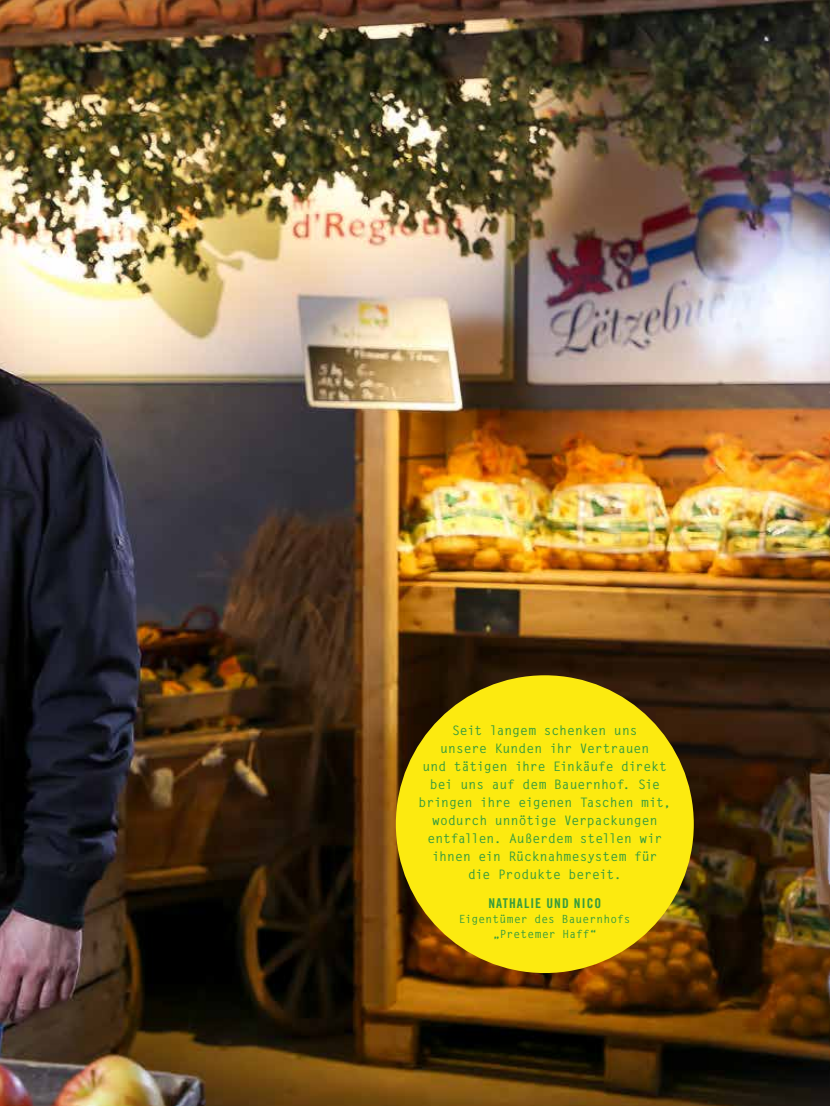
<style>
.page{position:relative;width:830px;height:1106px;background:#fff}
.page>*{position:absolute;margin:0;border:0;box-sizing:border-box;transform-origin:0 0}
.t1{font:13.5px "Trade Gothic LT Std Bd Cn 20";letter-spacing:.08em;color:#359b3e}
.t2{font:700 13.05px/18px "Letter Gothic Std";letter-spacing:-.005em;color:#359b3e;text-align:center}
.t3{font:700 11.25px/15px "Letter Gothic Std";letter-spacing:.015em;color:#359b3e;text-align:center}
</style>
<div class="page">
<img style="left:0;top:0;width:829px;height:1106px">
<div style="left:395px;top:675px;width:298px;height:298px;background:#fcea10;border-radius:50%"></div>
<p class="t2" style="left:418px;top:721px;width:254px">Seit langem schenken uns<br>unsere Kunden ihr Vertrauen<br>und tätigen ihre Einkäufe direkt bei uns auf dem Bauernhof. Sie bringen ihre eigenen Taschen mit, wodurch unnötige Verpackungen entfallen. Außerdem stellen wir ihnen ein Rücknahmesystem für<br>die Produkte bereit.</p>
<p class="t1" style="left:488px;top:894px;width:114px">NATHALIE UND NICO</p>
<p class="t3" style="left:458px;top:911px;width:173px">Eigentümer des Bauernhofs „Pretemer Haff“</p>
</div>
